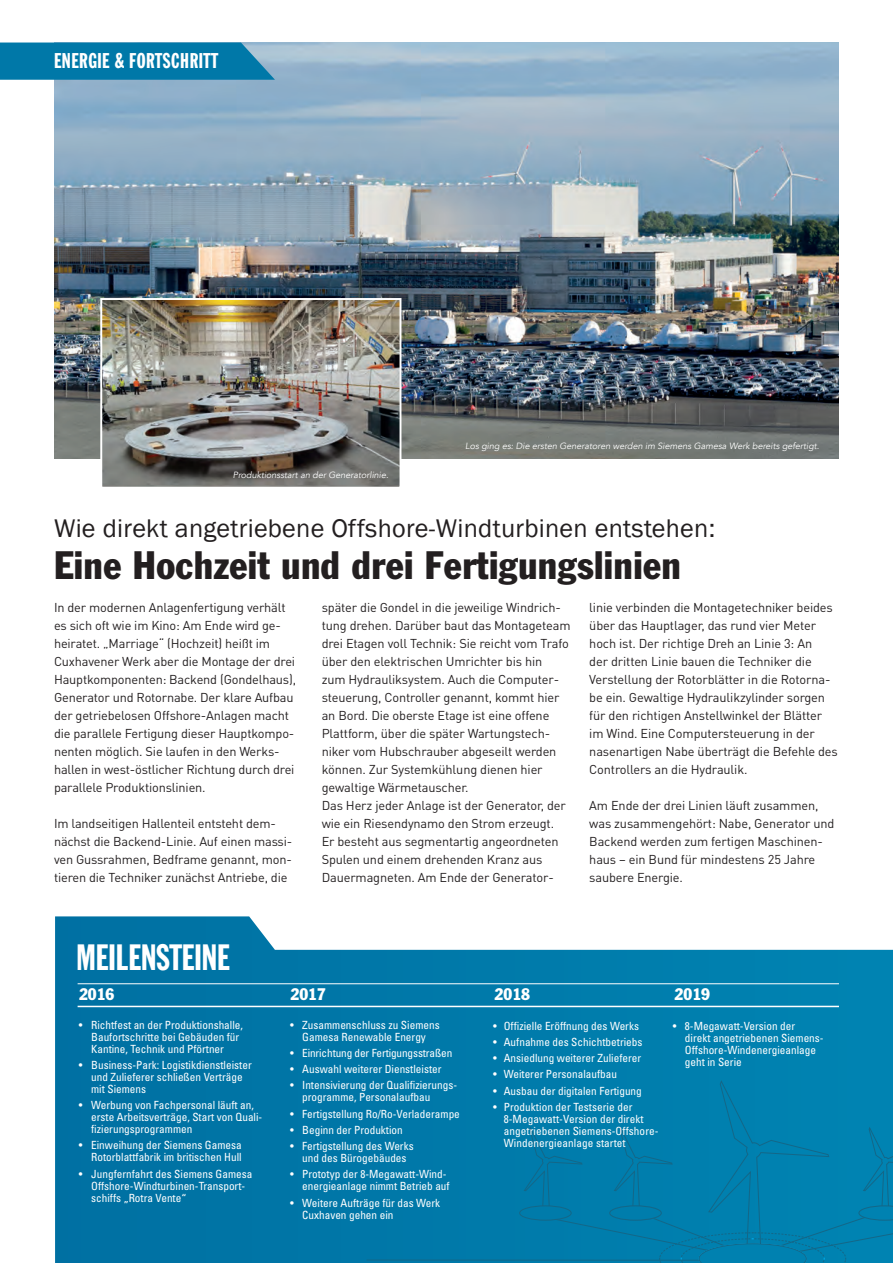
<style>
.page{position:relative;width:893px;height:1263px;background:#fff}
.page>*{position:absolute;margin:0;border:0;box-sizing:border-box;transform-origin:0 0}
.t1{font:condensed 39px "Franklin Gothic";letter-spacing:.01em;color:#231f20}
.t2{font:36px "Franklin Gothic Extra Cond";color:#fff}
.t3{font:26.25px "Franklin Gothic";letter-spacing:.01em;color:#231f20}
.t4{font:21px "Franklin Gothic Extra Cond";letter-spacing:.025em;color:#fff}
.t5{font:condensed 16.5px "Franklin Gothic";color:#fff}
.t6{font:12.75px/18px "DIN Pro";letter-spacing:-.01em;color:#231f20}
.t7{font:condensed 11.25px/12px "Univers";color:#fff}
.t8{font:italic 9px "Avenir";color:#fff}
</style>
<div class="page">
<svg style="left:55px;top:916px;width:838px;height:347px;background:#1d86b1"></svg>
<img style="left:54px;top:43px;width:785px;height:415px">
<hr style="left:78px;top:1006px;width:761px;height:1px;background:#fff">
<hr style="left:78px;top:983px;width:761px;height:1px;background:#fff">
<svg style="left:0;top:43px;width:275px;height:37px;background:#0b7caa"></svg>
<img style="left:103px;top:301px;width:295px;height:185px">
<div style="left:100px;top:298px;width:301px;height:191px;border:2px solid #fff"></div>
<div style="left:366px;top:1079px;width:527px;height:184px;background:#007dac"></div>
<div style="left:610px;top:1206px;width:51px;height:14px;background:#007dac;border-radius:50%"></div>
<div style="left:609px;top:1205px;width:53px;height:15px;border:1px solid #146788;border-radius:50%"></div>
<div style="left:520px;top:1206px;width:51px;height:14px;background:#007baa;border-radius:50%"></div>
<div style="left:519px;top:1205px;width:52px;height:15px;border:1px solid #146788;border-radius:50%"></div>
<h3 class="t4" style="left:54px;top:50px;width:166px">ENERGIE &amp; FORTSCHRITT</h3>
<p class="t8" style="left:233px;top:469px;width:157px">Produktionsstart an der Generatorlinie.</p>
<p class="t8" style="left:465px;top:441px;width:356px">Los ging es: Die ersten Generatoren werden im Siemens Gamesa Werk bereits gefertigt.</p>
<h3 class="t3" style="left:54px;top:512px;width:663px">Wie direkt angetriebene Offshore-Windturbinen entstehen:</h3>
<h1 class="t1" style="left:54px;top:542px;width:629px">Eine Hochzeit und drei Fertigungslinien</h1>
<p class="t6" style="left:54px;top:598px;width:244px">In der modernen Anlagenfertigung verhält es sich oft wie im Kino: Am Ende wird ge&shy;heiratet. „Marriage“ (Hochzeit) heißt im Cuxhavener Werk aber die Montage der drei Hauptkomponenten: Backend (Gondelhaus), Generator und Rotornabe. Der klare Aufbau der getriebelosen Offshore-Anlagen macht die parallele Fertigung dieser Hauptkompo&shy;nenten möglich. Sie laufen in den Werks&shy;hallen in west-östlicher Richtung durch drei parallele Produktionslinien.</p>
<p class="t6" style="left:54px;top:814px;width:240px">Im landseitigen Hallenteil entsteht dem&shy;nächst die Backend-Linie. Auf einen massi&shy;ven Gussrahmen, Bedframe genannt, mon&shy;tieren die Techniker zunächst Antriebe, die</p>
<h2 class="t2" style="left:77px;top:938px;width:155px">MEILENSTEINE</h2>
<p class="t6" style="left:322px;top:598px;width:251px">später die Gondel in die jeweilige Windrich&shy;tung drehen. Darüber baut das Montageteam drei Etagen voll Technik: Sie reicht vom Trafo über den elektrischen Umrichter bis hin<br>zum Hydrauliksystem. Auch die Computer&shy;steuerung, Controller genannt, kommt hier an Bord. Die oberste Etage ist eine offene Plattform, über die später Wartungstech&shy;niker vom Hubschrauber abgeseilt werden können. Zur Systemkühlung dienen hier gewaltige Wärmetauscher.<br>Das Herz jeder Anlage ist der Generator, der wie ein Riesendynamo den Strom erzeugt.<br>Er besteht aus segmentartig angeordneten Spulen und einem drehenden Kranz aus Dauermagneten. Am Ende der Generator-</p>
<p class="t6" style="left:589px;top:598px;width:250px">linie verbinden die Montagetechniker beides über das Hauptlager, das rund vier Meter hoch ist. Der richtige Dreh an Linie 3: An<br>der dritten Linie bauen die Techniker die Verstellung der Rotorblätter in die Rotorna&shy;be ein. Gewaltige Hydraulikzylinder sorgen für den richtigen Anstellwinkel der Blätter im Wind. Eine Computersteuerung in der nasenartigen Nabe überträgt die Befehle des Controllers an die Hydraulik.</p>
<p class="t6" style="left:589px;top:796px;width:247px">Am Ende der drei Linien läuft zusammen, was zusammengehört: Nabe, Generator und Backend werden zum fertigen Maschinen&shy;haus – ein Bund für mindestens 25 Jahre saubere Energie.</p>
<p class="t5" style="left:79px;top:984px;width:37px">2016</p>
<p class="t5" style="left:291px;top:984px;width:37px">2017</p>
<p class="t5" style="left:495px;top:984px;width:37px">2018</p>
<p class="t5" style="left:675px;top:984px;width:37px">2019</p>
<p class="t7" style="left:91px;top:1018px;width:153px;text-indent:-13px">• Richtfest an der Produktionshalle,<br>Baufortschritte bei Gebäuden für<br>Kantine, Technik und Pförtner</p>
<p class="t7" style="left:91px;top:1058px;width:162px;text-indent:-13px">• Business-Park: Logistikdienstleister und Zulieferer schließen Verträge mit Siemens</p>
<p class="t7" style="left:91px;top:1099px;width:173px;text-indent:-13px">• Werbung von Fachpersonal läuft an, erste Arbeitsverträge, Start von Quali&shy;fizierungsprogrammen</p>
<p class="t7" style="left:79px;top:1139px;width:165px;text-align:right">• Einweihung der Siemens Gamesa<br>Rotorblattfabrik im britischen Hull</p>
<p class="t7" style="left:91px;top:1167px;width:163px;text-indent:-13px">• Jungfernfahrt des Siemens Gamesa<br>Offshore-Windturbinen-Transport&shy;schiffs „Rotra Vente“</p>
<p class="t7" style="left:290px;top:1018px;width:151px;text-align:center">• Zusammenschluss zu Siemens<br>Gamesa Renewable Energy</p>
<p class="t7" style="left:290px;top:1047px;width:164px">• Einrichtung der Fertigungsstraßen</p>
<p class="t7" style="left:290px;top:1063px;width:153px">• Auswahl weiterer Dienstleister</p>
<p class="t7" style="left:302px;top:1079px;width:156px;text-indent:-12px">• Intensivierung der Qualifizierungs&shy;programme, Personalaufbau</p>
<p class="t7" style="left:290px;top:1107px;width:171px">• Fertigstellung Ro/Ro-Verladerampe</p>
<p class="t7" style="left:290px;top:1124px;width:114px">• Beginn der Produktion</p>
<p class="t7" style="left:290px;top:1140px;width:125px;text-align:center">• Fertigstellung des Werks und des Bürogebäudes</p>
<p class="t7" style="left:290px;top:1168px;width:161px;text-align:right">• Prototyp der 8-Megawatt-Wind&shy;energieanlage nimmt Betrieb auf</p>
<p class="t7" style="left:302px;top:1196px;width:140px;text-indent:-12px">• Weitere Aufträge für das Werk<br>Cuxhaven gehen ein</p>
<p class="t7" style="left:493px;top:1019px;width:147px">• Offizielle Eröffnung des Werks</p>
<p class="t7" style="left:493px;top:1036px;width:151px">• Aufnahme des Schichtbetriebs</p>
<p class="t7" style="left:493px;top:1052px;width:149px">• Ansiedlung weiterer Zulieferer</p>
<p class="t7" style="left:493px;top:1068px;width:125px">• Weiterer Personalaufbau</p>
<p class="t7" style="left:493px;top:1084px;width:150px">• Ausbau der digitalen Fertigung</p>
<p class="t7" style="left:504px;top:1101px;width:156px;text-indent:-10px">• Produktion der Testserie der<br>8-Megawatt-Version der direkt angetriebenen Siemens-Offshore-<br>Windenergieanlage startet</p>
<p class="t7" style="left:685px;top:1019px;width:140px;text-indent:-12px">• 8-Megawatt-Version der<br>direkt angetriebenen Siemens-<br>Offshore-Windenergieanlage geht in Serie</p>
</div>
